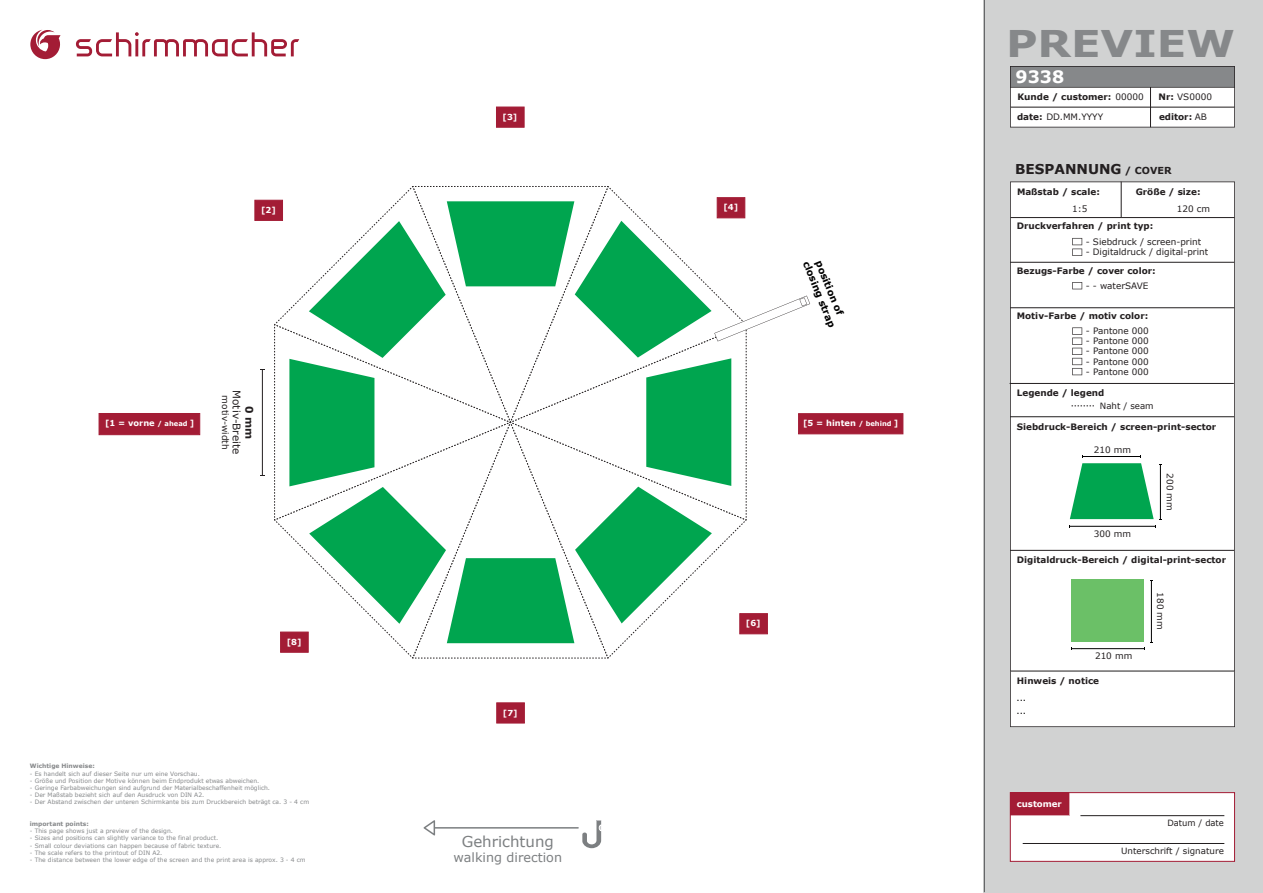
<style>
.page{position:relative;width:1263px;height:893px;background:#fff}
.page>*{position:absolute;margin:0;border:0;box-sizing:border-box;transform-origin:0 0}
.t1{font:700 36.83px "Verdana";color:#86888a;scale:1.17 1}
.t2{font:700 17.1px "Verdana";color:#fff}
.t3{font:15px "Verdana";color:#7c7f81}
.t4{font:700 13.58px "Verdana";color:#231f20}
.t5{font:12.75px "Verdana";color:#7c7f81}
.t6{font:10.5px "Verdana";color:#231f20}
.t7{font:700 10.5px "Verdana";color:#231f20}
.t8{font:700 9.75px "Verdana";color:#000001}
.t9{font:9px "Verdana";color:#231f20}
.t10{font:700 8.85px "Verdana";color:#231f20}
.t11{font:8.85px "Verdana";color:#231f20}
.t12{font:8.85px/13.5px "Verdana";color:#000}
.t13{font:8.62px "Verdana";color:#231f20}
.t14{font:700 8.62px "Verdana";color:#fff}
.t15{font:700 8.25px "Verdana";color:#fff}
.t16{font:6px "Verdana";color:#86888a}
.t17{font:700 6px "Verdana";color:#86888a}
.s1{font-size:6.75px}
.s2{font-weight:400}
.s3{font-weight:700}
.s4{font-size:9.68px}
</style>
<div class="page">
<svg style="left:30px;top:30px;width:31px;height:29px"></svg>
<svg style="left:76px;top:32px;width:223px;height:24px"></svg>
<div style="left:984px;top:1px;width:279px;height:892px;background:#d1d2d2"></div>
<hr style="left:984px;top:0;width:1px;height:892px;background:#57585a">
<div style="left:1010px;top:792px;width:225px;height:70px;background:#fff;border:1px solid #a31c35"></div>
<svg style="left:1010px;top:792px;width:59px;height:24px"></svg>
<hr style="left:1023px;top:843px;width:201px;height:1px;background:#231f20">
<hr style="left:1080px;top:815px;width:144px;height:1px;background:#231f20">
<div style="left:1010px;top:182px;width:225px;height:545px;background:#fff"></div>
<hr style="left:1010px;top:307px;width:224px;height:1px;background:#231f20">
<hr style="left:1010px;top:262px;width:224px;height:1px;background:#231f20">
<hr style="left:1010px;top:383px;width:223px;height:1px;background:#231f20">
<hr style="left:1010px;top:416px;width:224px;height:1px;background:#231f20">
<hr style="left:1010px;top:550px;width:224px;height:1px;background:#231f20">
<hr style="left:1011px;top:217px;width:223px;height:1px;background:#231f20">
<hr style="left:1121px;top:182px;width:1px;height:35px;background:#231f20">
<hr style="left:1011px;top:671px;width:223px;height:1px;background:#231f20">
<svg style="left:1010px;top:66px;width:225px;height:61px;background:#cbcbcc"></svg>
<svg style="left:1072px;top:282px;width:10px;height:7px"></svg>
<svg style="left:1072px;top:327px;width:10px;height:48px"></svg>
<svg style="left:1072px;top:238px;width:10px;height:18px"></svg>
<svg style="left:1071px;top:406px;width:23px;height:1px"></svg>
<hr style="left:1072px;top:648px;width:72px;height:1px;background:#000">
<hr style="left:1151px;top:580px;width:1px;height:62px;background:#000">
<svg style="left:1144px;top:642px;width:8px;height:8px"></svg>
<svg style="left:424px;top:820px;width:177px;height:28px"></svg>
<hr style="left:262px;top:370px;width:1px;height:105px;background:#231f20">
<div style="left:496px;top:702px;width:29px;height:21px;background:#a31c35;border:1px solid #a31c35"></div>
<div style="left:99px;top:413px;width:101px;height:22px;background:#a31c35;border:1px solid #a31c35"></div>
<div style="left:254px;top:200px;width:29px;height:21px;background:#a31c35;border:1px solid #a31c35"></div>
<div style="left:496px;top:107px;width:28px;height:21px;background:#a31c35;border:1px solid #a31c35"></div>
<div style="left:798px;top:413px;width:105px;height:21px;background:#a31c35;border:1px solid #a31c35"></div>
<div style="left:1071px;top:580px;width:73px;height:62px;background:#6bc067"></div>
<svg style="left:1069px;top:455px;width:92px;height:72px;background:#5dc08d"></svg>
<svg style="left:274px;top:186px;width:536px;height:473px"></svg>
<h3 class="t15" style="left:261px;top:204px;width:16px">[2]</h3>
<h3 class="t15" style="left:105px;top:417px;width:91px">[1 = vorne <span class="s1">/ ahead</span> ]</h3>
<h3 class="t6" style="left:244px;top:390px;width:66px;rotate:90deg">Motiv-Breite</h3>
<h3 class="t9" style="left:231px;top:395px;width:56px;rotate:90deg">motiv-width</h3>
<h3 class="t7" style="left:257px;top:406px;width:35px;rotate:90deg">0 mm</h3>
<h3 class="t15" style="left:287px;top:636px;width:16px">[8]</h3>
<p class="t17" style="left:30px;top:762px;width:66px">Wichtige Hinweise:</p>
<p class="t16" style="left:30px;top:769px;width:171px">- Es handelt sich auf dieser Seite nur um eine Vorschau.</p>
<p class="t16" style="left:30px;top:776px;width:231px">- Größe und Position der Motive können beim Endprodukt etwas abweichen.</p>
<p class="t16" style="left:30px;top:784px;width:242px">- Geringe Farbabweichungen sind aufgrund der Materialbeschaffenheit möglich.</p>
<p class="t16" style="left:30px;top:791px;width:176px">- Der Maßstab bezieht sich auf den Ausdruck von DIN A2.</p>
<p class="t16" style="left:30px;top:798px;width:281px">- Der Abstand zwischen der unteren Schirmkante bis zum Druckbereich beträgt ca. 3 - 4 cm</p>
<p class="t17" style="left:30px;top:820px;width:60px">important points:</p>
<p class="t16" style="left:30px;top:827px;width:145px">- This page shows just a preview of the design.</p>
<p class="t16" style="left:30px;top:834px;width:190px">- Sizes and positions can slightly variance to the final product.</p>
<p class="t16" style="left:30px;top:841px;width:193px">- Small colour deviations can happen because of fabric texture.</p>
<p class="t16" style="left:30px;top:848px;width:134px">- The scale refers to the printout of DIN A2.</p>
<p class="t16" style="left:30px;top:856px;width:277px">- The distance between the lower edge of the screen and the print area is approx. 3 - 4 cm</p>
<h3 class="t15" style="left:503px;top:111px;width:16px">[3]</h3>
<h3 class="t15" style="left:503px;top:707px;width:16px">[7]</h3>
<h3 class="t3" style="left:462px;top:831px;width:94px">Gehrichtung</h3>
<h3 class="t5" style="left:453px;top:849px;width:110px">walking direction</h3>
<h3 class="t15" style="left:723px;top:202px;width:16px">[4]</h3>
<h3 class="t8" style="left:812px;top:259px;width:72px;rotate:68deg">closing strap</h3>
<h3 class="t8" style="left:825px;top:258px;width:60px;rotate:68deg">position of</h3>
<h3 class="t15" style="left:803px;top:418px;width:97px">[5 = hinten <span class="s1">/ behind</span> ]</h3>
<h3 class="t15" style="left:746px;top:617px;width:16px">[6]</h3>
<h1 class="t1" style="left:1006px;top:17px;width:197px">PREVIEW</h1>
<h2 class="t2" style="left:1015px;top:65px;width:50px">9338</h2>
<h3 class="t10" style="left:1017px;top:91px;width:128px">Kunde / customer: <span class="s2">00000</span></h3>
<h3 class="t11" style="left:1158px;top:91px;width:55px"><span class="s3">Nr:</span> VS0000</h3>
<h3 class="t10" style="left:1159px;top:111px;width:50px">editor: <span class="s2">AB</span></h3>
<h3 class="t11" style="left:1017px;top:111px;width:88px"><span class="s3">date:</span> DD.MM.YYYY</h3>
<h3 class="t4" style="left:1015px;top:159px;width:158px">BESPANNUNG <span class="s4">/ COVER</span></h3>
<h3 class="t10" style="left:1017px;top:185px;width:85px">Maßstab / scale:</h3>
<h3 class="t10" style="left:1136px;top:185px;width:67px">Größe / size:</h3>
<h3 class="t11" style="left:1072px;top:203px;width:17px">1:5</h3>
<h3 class="t11" style="left:1177px;top:203px;width:35px">120 cm</h3>
<h3 class="t10" style="left:1017px;top:220px;width:138px">Druckverfahren / print typ:</h3>
<h3 class="t11" style="left:1086px;top:235px;width:117px">- Siebdruck / screen-print</h3>
<h3 class="t11" style="left:1086px;top:246px;width:124px">- Digitaldruck / digital-print</h3>
<h3 class="t10" style="left:1017px;top:264px;width:140px">Bezugs-Farbe / cover color:</h3>
<h3 class="t11" style="left:1086px;top:280px;width:64px">- - waterSAVE</h3>
<h3 class="t11" style="left:1086px;top:325px;width:64px">- Pantone 000</h3>
<h3 class="t11" style="left:1086px;top:335px;width:64px">- Pantone 000</h3>
<h3 class="t11" style="left:1086px;top:345px;width:64px">- Pantone 000</h3>
<h3 class="t11" style="left:1086px;top:355px;width:64px">- Pantone 000</h3>
<h3 class="t11" style="left:1086px;top:365px;width:64px">- Pantone 000</h3>
<h3 class="t10" style="left:1017px;top:310px;width:133px">Motiv-Farbe / motiv color:</h3>
<h3 class="t10" style="left:1017px;top:387px;width:89px">Legende / legend</h3>
<h3 class="t10" style="left:1017px;top:420px;width:201px">Siebdruck-Bereich / screen-print-sector</h3>
<h3 class="t13" style="left:1100px;top:400px;width:55px">Naht / seam</h3>
<h3 class="t11" style="left:1094px;top:443px;width:39px">210 mm</h3>
<h3 class="t11" style="left:1176px;top:473px;width:39px;rotate:90deg">200 mm</h3>
<h3 class="t11" style="left:1094px;top:527px;width:39px">300 mm</h3>
<h3 class="t10" style="left:1017px;top:554px;width:211px">Digitaldruck-Bereich / digital-print-sector</h3>
<h3 class="t11" style="left:1095px;top:650px;width:39px">210 mm</h3>
<h3 class="t10" style="left:1017px;top:675px;width:84px">Hinweis / notice</h3>
<h3 class="t12" style="left:1016px;top:691px;width:11px">... ...</h3>
<h3 class="t11" style="left:1166px;top:592px;width:39px;rotate:90deg">180 mm</h3>
<h3 class="t14" style="left:1017px;top:798px;width:47px">customer</h3>
<h3 class="t13" style="left:1167px;top:817px;width:58px">Datum / date</h3>
<h3 class="t13" style="left:1121px;top:845px;width:104px">Unterschrift / signature</h3>
</div>
